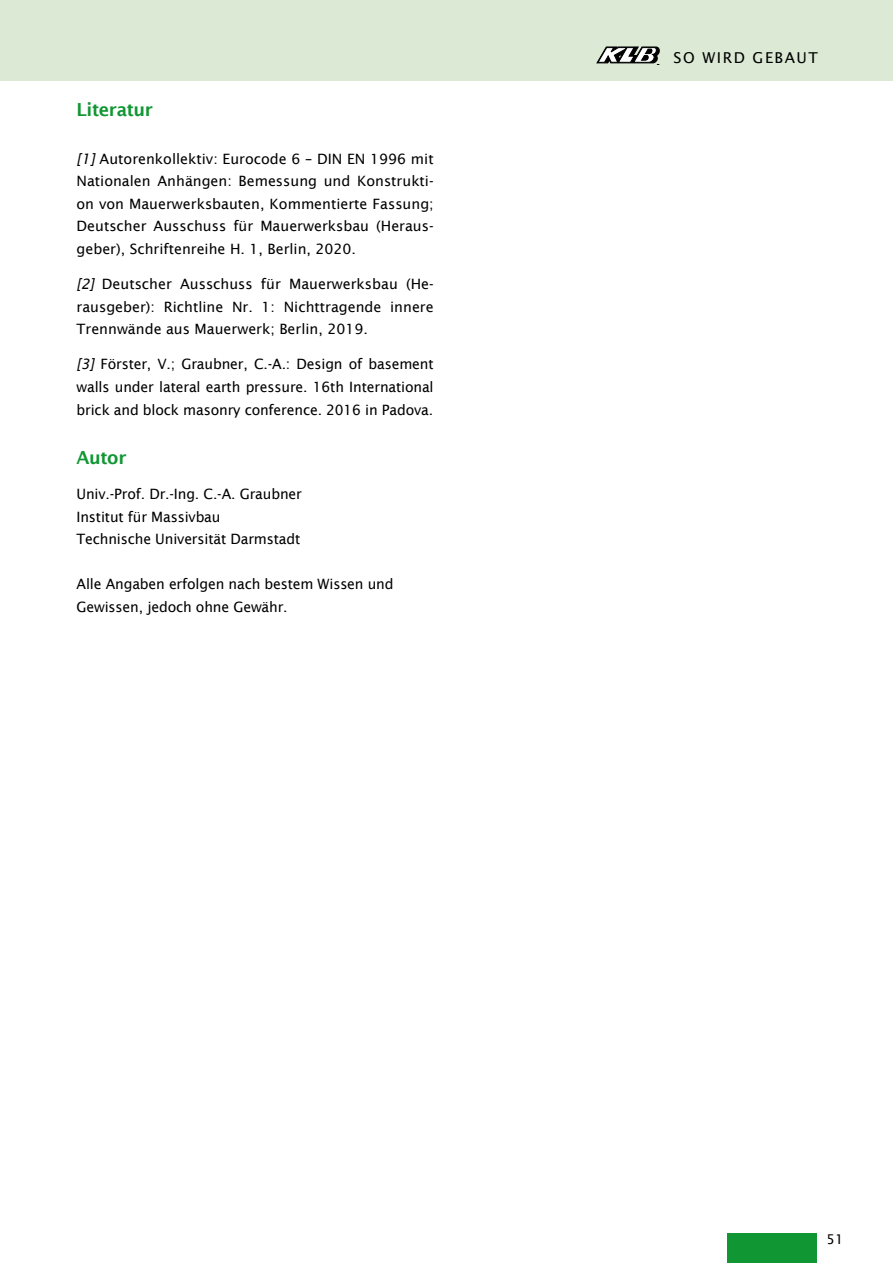
<style>
.page{position:relative;width:893px;height:1263px;background:#fff}
.page>*{position:absolute;margin:0;border:0;box-sizing:border-box;transform-origin:0 0}
.t1{font:600 18px "Lucida Sans";letter-spacing:-.025em;color:#109633}
.t2{font:15px "Lucida Sans";letter-spacing:.1em;color:#000}
.t3{font:14.25px/22.5px "Lucida Sans";letter-spacing:-.01em;color:#000;text-align:justify}
.t4{font:13.5px "Lucida Sans";color:#000}
.s1{font-style:italic}
</style>
<div class="page">
<div style="left:0;top:0;width:893px;height:81px;background:#dbe9d5"></div>
<svg style="left:597px;top:47px;width:63px;height:16px"></svg>
<div style="left:727px;top:1233px;width:89px;height:30px;background:#109633"></div>
<p class="t1" style="left:77px;top:99px;width:78px">Literatur</p>
<p class="t3" style="left:77px;top:148px;width:359px"><span class="s1">[1]</span> Autorenkollektiv: Eurocode 6 – DIN EN 1996 mit Nationalen Anhängen: Bemessung und Konstrukti&shy;on von Mauerwerksbauten, Kommentierte Fassung; Deutscher Ausschuss für Mauerwerksbau (Heraus&shy;geber), Schriftenreihe H. 1, Berlin, 2020.</p>
<p class="t3" style="left:77px;top:273px;width:359px"><span class="s1">[2]</span> Deutscher Ausschuss für Mauerwerksbau (He&shy;rausgeber): Richtline Nr. 1: Nichttragende innere Trennwände aus Mauerwerk; Berlin, 2019.</p>
<p class="t3" style="left:77px;top:353px;width:359px"><span class="s1">[3]</span> Förster, V.; Graubner, C.-A.: Design of basement walls under lateral earth pressure. 16th International brick and block masonry conference. 2016 in Padova.</p>
<p class="t1" style="left:77px;top:447px;width:51px">Autor</p>
<p class="t3" style="left:77px;top:483px;width:227px;text-align:left">Univ.-Prof. Dr.-Ing. C.-A. Graubner<br>Institut für Massivbau<br>Technische Universität Darmstadt</p>
<p class="t3" style="left:77px;top:573px;width:319px">Alle Angaben erfolgen nach bestem Wissen und<br>Gewissen, jedoch ohne Gewähr.</p>
<p class="t2" style="left:674px;top:49px;width:146px">SO WIRD GEBAUT</p>
<p class="t4" style="left:827px;top:1231px;width:19px">51</p>
</div>
